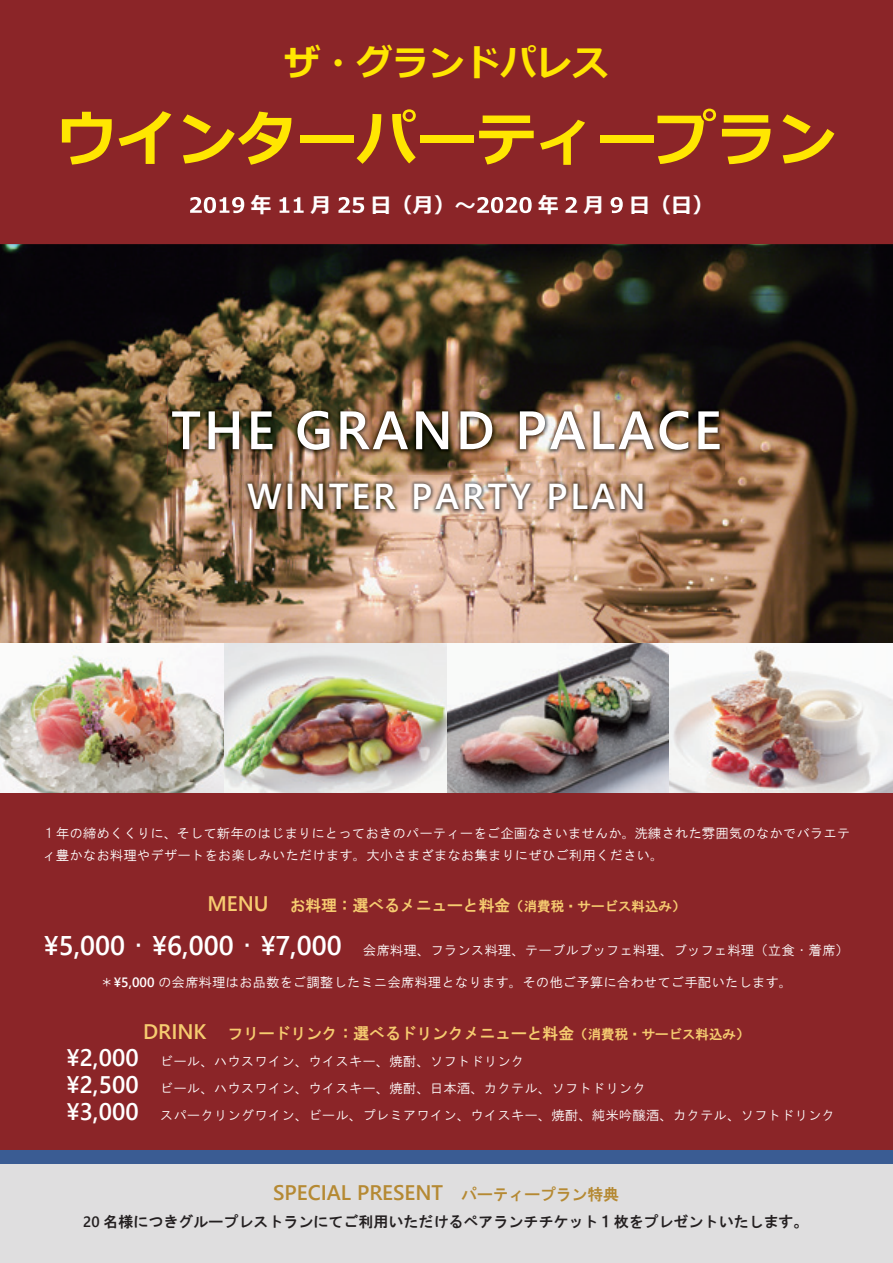
<style>
.page{position:relative;width:893px;height:1263px;background:#8b2528}
.page>*{position:absolute;margin:0;border:0;box-sizing:border-box;transform-origin:0 0}
.t1{font:700 60px "Meiryo";color:#ffe601}
.t2{font:600 54px "Segoe UI";letter-spacing:.055em;color:#fff}
.t3{font:600 36px "Segoe UI";letter-spacing:.08em;color:#fff}
.t4{font:700 36px "Meiryo";color:#ffe601}
.t5{font:600 21px "Segoe UI";color:#b58933}
.t6{font:700 21px "Meiryo";color:#fff}
.t7{font:15.9px "HGS Gothic E";letter-spacing:-.005em;color:#f6cc70}
.t8{font:15px "HGS Gothic E";color:#231f20}
.t9{font:13.5px/27px "HGS Gothic M";color:#fff}
.s1{font-family:"Segoe UI";font-weight:600;font-size:21px}
.s2{font-size:13.5px}
.s3{font-family:"Segoe UI";font-weight:600;font-size:27px}
.s4{font-size:27px}
.s5{font-family:"Segoe UI";font-weight:600}
.s6{font-family:"Segoe UI";font-weight:600;font-size:24px}
.s7{font-family:"HGS Gothic E";font-weight:400;font-size:15.9px}
</style>
<div class="page">
<div style="left:0;top:1163px;width:893px;height:100px;background:#dfdedf"></div>
<div style="left:0;top:1150px;width:893px;height:13px;background:#3a5c93"></div>
<svg style="left:190px;top:197px;width:54px;height:16px"></svg>
<svg style="left:280px;top:197px;width:24px;height:16px"></svg>
<svg style="left:338px;top:197px;width:26px;height:16px"></svg>
<svg style="left:477px;top:197px;width:55px;height:16px"></svg>
<svg style="left:565px;top:197px;width:12px;height:16px"></svg>
<svg style="left:611px;top:197px;width:12px;height:16px"></svg>
<img style="left:0;top:244px;width:893px;height:548px">
<img style="left:169px;top:401px;width:555px;height:74px">
<img style="left:245px;top:476px;width:403px;height:51px">
<h3 class="t4" style="left:284px;top:37px;width:325px">ザ・グランドパレス</h3>
<h1 class="t1" style="left:57px;top:97px;width:781px">ウインターパーティープラン</h1>
<h3 class="t6" style="left:251px;top:190px;width:23px">年</h3>
<h3 class="t6" style="left:311px;top:190px;width:23px">月</h3>
<h3 class="t6" style="left:371px;top:190px;width:107px">日（月）～</h3>
<h3 class="t6" style="left:538px;top:190px;width:177px">年 月 日（日）</h3>
<h2 class="t2" style="left:171px;top:379px;width:552px">THE GRAND PALACE</h2>
<h3 class="t3" style="left:247px;top:462px;width:400px">WINTER PARTY PLAN</h3>
<p class="t9" style="left:42px;top:821px;width:809px;line-height:22.5px">１年の締めくくりに、そして新年のはじまりにとっておきのパーティーをご企画なさいませんか。洗練された雰囲気のなかでバラエティ豊かなお料理やデザートをお楽しみいただけます。大小さまざまなお集まりにぜひご利用ください。</p>
<p class="t7" style="left:207px;top:897px;width:480px"><span class="s1">MENU</span> お料理：選べるメニューと料金<span class="s2">（消費税・サービス料込み）</span></p>
<p class="t9" style="left:44px;top:936px;width:807px"><span class="s3">¥5,000</span><span class="s4">・</span><span class="s3">¥6,000</span><span class="s4">・</span><span class="s3">¥7,000</span> 会席料理、フランス料理、テーブルブッフェ料理、ブッフェ料理（立食・着席）</p>
<p class="t9" style="left:100px;top:968px;width:694px">＊<span class="s5">¥5,000</span> の会席料理はお品数をご調整したミニ会席料理となります。その他ご予算に合わせてご手配いたします。</p>
<p class="t7" style="left:143px;top:1025px;width:608px"><span class="s1">DRINK</span> フリードリンク：選べるドリンクメニューと料金<span class="s2">（消費税・サービス料込み）</span></p>
<p class="t9" style="left:66px;top:1048px;width:770px"><span class="s6">¥2,000</span> ビール、ハウスワイン、ウイスキー、焼酎、ソフトドリンク<br><span class="s6">¥2,500</span> ビール、ハウスワイン、ウイスキー、焼酎、日本酒、カクテル、ソフトドリンク<br><span class="s6">¥3,000</span> スパークリングワイン、ビール、プレミアワイン、ウイスキー、焼酎、純米吟醸酒、カクテル、ソフトドリンク</p>
<h3 class="t5" style="left:273px;top:1173px;width:347px">SPECIAL PRESENT <span class="s7">パーティープラン特典</span></h3>
<p class="t8" style="left:83px;top:1214px;width:727px"><span class="s5">20</span> 名様につきグループレストランにてご利用いただけるペアランチチケット１枚をプレゼントいたします。</p>
</div>
